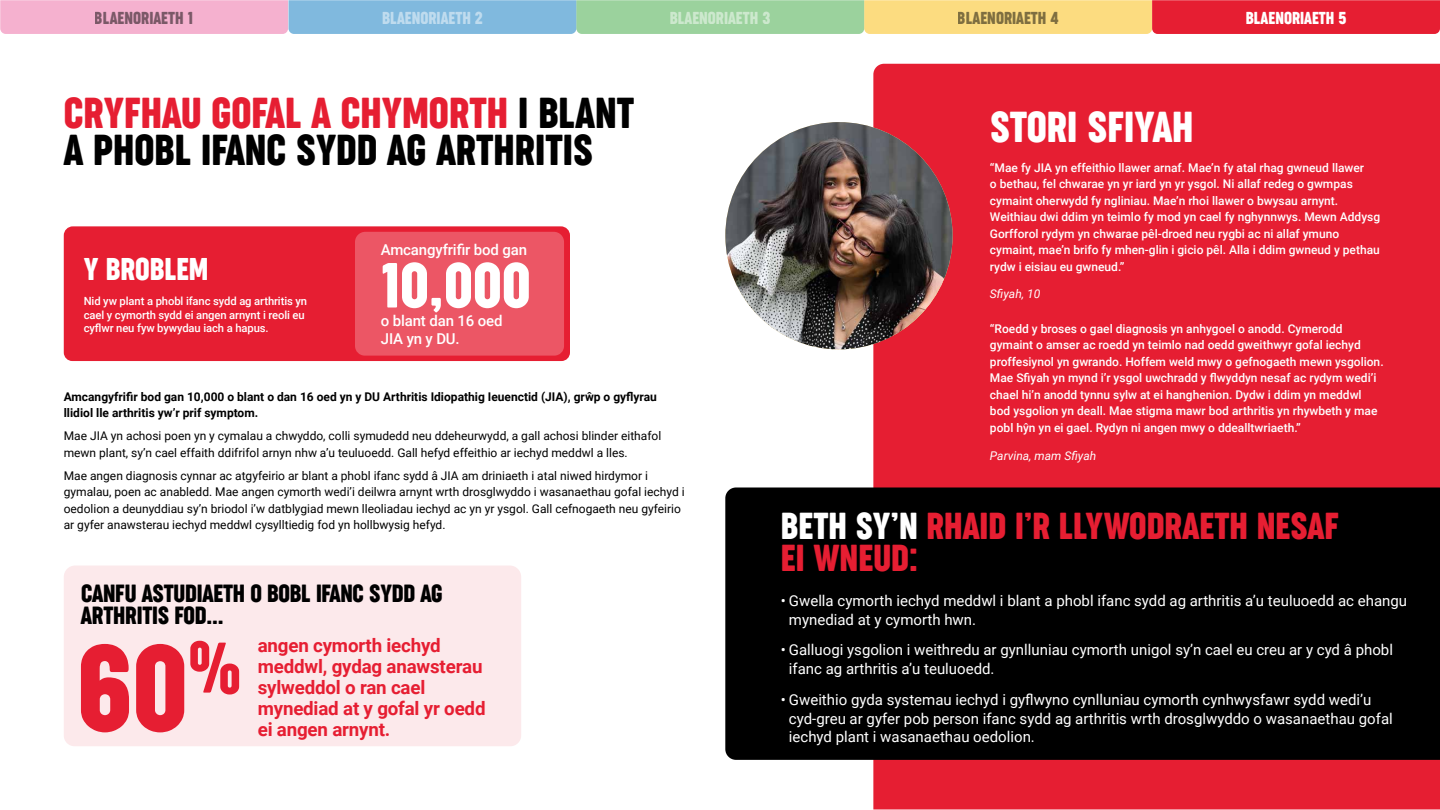
<style>
.page{position:relative;width:1440px;height:810px;background:#fff}
.page>*{position:absolute;margin:0;border:0;box-sizing:border-box;transform-origin:0 0}
.t1{font:115.43px "Versus Arthritis Display";color:#e61e32}
.t2{font:59.93px "Versus Arthritis Display";color:#fff}
.t3{font:41.25px/36.8px "Versus Arthritis Display";color:#000}
.t4{font:41.25px "Versus Arthritis Display";color:#fff}
.t5{font:41.25px "Versus Arthritis Display";color:#e61e32}
.t6{font:35.78px "Versus Arthritis Display";color:#e61e32}
.t7{font:30px "Versus Arthritis Display";color:#fff}
.t8{font:23.7px "Versus Arthritis Display";letter-spacing:-.01em;color:#000}
.t9{font:700 18.75px/21px "Roboto";letter-spacing:-.01em;color:#e61e32}
.t10{font:16.5px "Versus Arthritis Display";color:#fff}
.t11{font:16.5px "Versus Arthritis Display";color:#000}
.t12{font:15px/18.8px "Roboto";color:#fff}
.t13{font:500 15px/18px "Roboto";letter-spacing:-.01em;color:#fff}
.t14{font:500 12px/16.5px "Roboto";color:#fff}
.t15{font:12px/16.5px "Roboto";color:#000}
.t16{font:700 12px/16.5px "Roboto";color:#000}
.t17{font:italic 12px "Roboto";color:#fff}
.t18{font:500 11.25px/13.5px "Roboto";letter-spacing:-.01em;color:#fff}
.s1{color:#e61e32}
.s2{color:#fff}
</style>
<div class="page">
<div style="left:873px;top:64px;width:567px;height:745px;background:#e61e32"></div>
<div style="left:64px;top:226px;width:506px;height:135px;background:#e61e32;border-radius:9px"></div>
<div style="left:355px;top:232px;width:209px;height:124px;background:#ec5665;border-radius:10px"></div>
<div style="left:64px;top:566px;width:457px;height:180px;background:#fce9eb;border-radius:11px"></div>
<img style="left:725px;top:122px;width:228px;height:227px;border-radius:114px">
<svg style="left:0;top:0;width:1440px;height:34px;background:#cba69a"></svg>
<div style="left:725px;top:488px;width:715px;height:272px;background:#000"></div>
<h3 class="t11" style="left:95px;top:8px;width:100px">BLAENORIAETH 1</h3>
<h3 class="t10" style="left:382px;top:8px;width:102px">BLAENORIAETH 2</h3>
<h3 class="t10" style="left:670px;top:8px;width:102px">BLAENORIAETH 3</h3>
<h3 class="t11" style="left:958px;top:8px;width:103px">BLAENORIAETH 4</h3>
<h3 class="t10" style="left:1246px;top:8px;width:102px">BLAENORIAETH 5</h3>
<h3 class="t3" style="left:64px;top:95px;width:533px;text-indent:148px"><span class="s1">GOFAL A CHYMORTH</span> I BLANT<br>APHOBL IFANC SYDD</h3>
<h3 class="t5" style="left:64px;top:89px;width:21px">CRYFHAU</h3>
<h3 class="t3" style="left:387px;top:131px;width:70px">AG ARTHR</h3>
<h3 class="t3" style="left:535px;top:131px;width:57px">ITIS</h3>
<h3 class="t7" style="left:84px;top:252px;width:126px">Y BROBLEM</h3>
<p class="t18" style="left:84px;top:294px;width:225px">Nid yw plant a phobl ifanc sydd ag arthritis yn cael y cymorth sydd ei angen arnynt i reoli eu cyflwr neu fyw bywydau iach a hapus.</p>
<p class="t13" style="left:381px;top:240px;width:148px">Amcangyfrifir bod gan</p>
<h2 class="t2" style="left:381px;top:251px;width:151px">10,000</h2>
<p class="t13" style="left:381px;top:311px;width:123px">o blant dan 16 oed<br>JIA yn y DU.</p>
<p class="t16" style="left:64px;top:388px;width:595px">Amcangyfrifir bod gan 10,000 o blant o dan 16 oed yn y DU Arthritis Idiopathig Ieuenctid (JIA), grŵp o gyflyrau llidiol lle arthritis yw’r prif symptom.</p>
<p class="t15" style="left:64px;top:427px;width:599px">Mae JIA yn achosi poen yn y cymalau a chwyddo, colli symudedd neu ddeheurwydd, a gall achosi blinder eithafol mewn plant, sy’n cael effaith ddifrifol arnyn nhw a’u teuluoedd. Gall hefyd effeithio ar iechyd meddwl a lles.</p>
<p class="t15" style="left:64px;top:467px;width:622px">Mae angen diagnosis cynnar ac atgyfeirio ar blant a phobl ifanc sydd â JIA am driniaeth i atal niwed hirdymor i gymalau, poen ac anabledd. Mae angen cymorth wedi’i deilwra arnynt wrth drosglwyddo i wasanaethau gofal iechyd i oedolion a deunyddiau sy’n briodol i’w datblygiad mewn lleoliadau iechyd ac yn yr ysgol. Gall cefnogaeth neu gyfeirio ar gyfer anawsterau iechyd meddwl cysylltiedig fod yn hollbwysig hefyd.</p>
<h3 class="t8" style="left:81px;top:580px;width:12px">CANFU</h3>
<h3 class="t8" style="left:142px;top:580px;width:12px">ASTUD</h3>
<h3 class="t8" style="left:197px;top:580px;width:18px">IAETH</h3>
<h3 class="t8" style="left:250px;top:580px;width:131px">O BOBL IFANC SYDD</h3>
<h3 class="t8" style="left:420px;top:580px;width:12px">AG</h3>
<h3 class="t8" style="left:81px;top:602px;width:13px">ARTHR</h3>
<h3 class="t8" style="left:137px;top:602px;width:88px">ITIS FOD...</h3>
<h3 class="t9" style="left:258px;top:634px;width:229px">angen cymorth iechyd meddwl, gydag anawsterau sylweddol o ran cael mynediad at y gofal yr oedd ei angen arnynt.</h3>
<h1 class="t1" style="left:77px;top:623px;width:166px">60<sup>%</sup></h1>
<h3 class="t4" style="left:990px;top:103px;width:165px">STORI SFIYAH</h3>
<p class="t14" style="left:990px;top:159px;width:392px">“Mae fy JIA yn effeithio llawer arnaf. Mae’n fy atal rhag gwneud llawer<br>o bethau, fel chwarae yn yr iard yn yr ysgol. Ni allaf redeg o gwmpas cymaint oherwydd fy ngliniau. Mae’n rhoi llawer o bwysau arnynt.<br>Weithiau dwi ddim yn teimlo fy mod yn cael fy nghynnwys. Mewn Addysg Gorfforol rydym yn chwarae pêl-droed neu rygbi ac ni allaf ymuno cymaint, mae’n brifo fy mhen-glin i gicio pêl. Alla i ddim gwneud y pethau rydw i eisiau eu gwneud.”</p>
<p class="t17" style="left:990px;top:286px;width:52px">Sfiyah, 10</p>
<p class="t14" style="left:990px;top:320px;width:395px">“Roedd y broses o gael diagnosis yn anhygoel o anodd. Cymerodd gymaint o amser ac roedd yn teimlo nad oedd gweithwyr gofal iechyd proffesiynol yn gwrando. Hoffem weld mwy o gefnogaeth mewn ysgolion.<br>Mae Sfiyah yn mynd i’r ysgol uwchradd y flwyddyn nesaf ac rydym wedi’i chael hi’n anodd tynnu sylw at ei hanghenion. Dydw i ddim yn meddwl bod ysgolion yn deall. Mae stigma mawr bod arthritis yn rhywbeth y mae pobl hŷn yn ei gael. Rydyn ni angen mwy o ddealltwriaeth.”</p>
<p class="t17" style="left:990px;top:447px;width:108px">Parvina, mam Sfiyah</p>
<h3 class="t6" style="left:781px;top:506px;width:384px"><span class="s2">BETH SY’N</span> RHAID I’R LLYWODRAETH</h3>
<h3 class="t6" style="left:1257px;top:506px;width:18px">NESAF</h3>
<h3 class="t6" style="left:781px;top:538px;width:53px">EI WNEUD</h3>
<h3 class="t6" style="left:909px;top:538px;width:11px">:</h3>
<p class="t12" style="left:789px;top:591px;width:620px;text-indent:-8px">• Gwella cymorth iechyd meddwl i blant a phobl ifanc sydd ag arthritis a’u teuluoedd ac ehangu mynediad at y cymorth hwn.</p>
<p class="t12" style="left:789px;top:640px;width:606px;text-indent:-8px">• Galluogi ysgolion i weithredu ar gynlluniau cymorth unigol sy’n cael eu creu ar y cyd â phobl ifanc ag arthritis a’u teuluoedd.</p>
<p class="t12" style="left:789px;top:690px;width:605px;text-indent:-8px">• Gweithio gyda systemau iechyd i gyflwyno cynlluniau cymorth cynhwysfawr sydd wedi’u cyd-greu ar gyfer pob person ifanc sydd ag arthritis wrth drosglwyddo o wasanaethau gofal iechyd plant i wasanaethau oedolion.</p>
</div>
